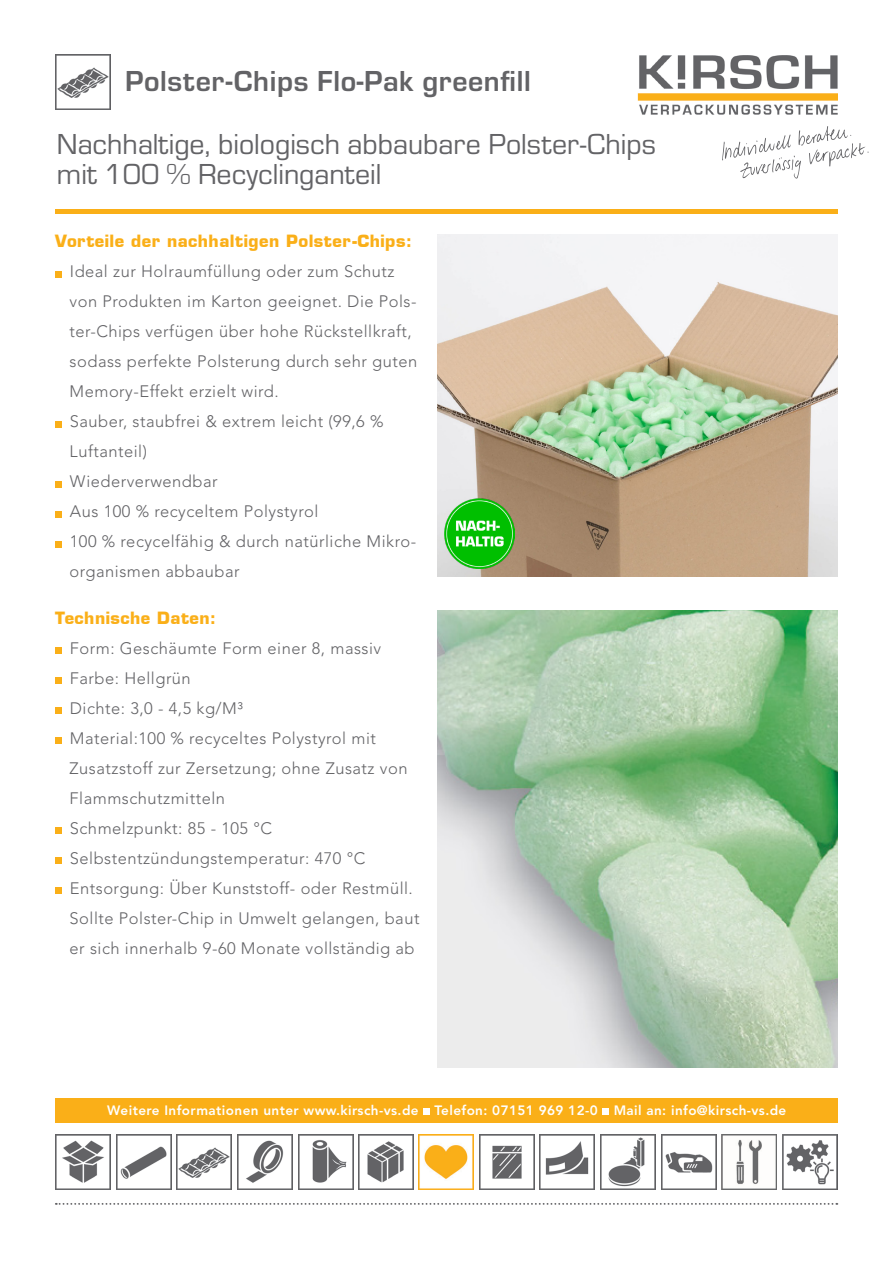
<style>
.page{position:relative;width:893px;height:1263px;background:#fff}
.page>*{position:absolute;margin:0;border:0;box-sizing:border-box;transform-origin:0 0}
.t1{font:30px/30px "Eurostile";color:#636366}
.t2{font:700 30px "Eurostile";letter-spacing:.02em;color:#636366}
.t3{font:300 16.5px/30px "Avenir LT Std";letter-spacing:.03em;color:#636366}
.t4{font:800 13.5px "Avenir LT Std";letter-spacing:.03em;color:#fff}
.s1{font-family:"Eurostile LT";font-weight:700;color:#faaf18}
</style>
<div class="page">
<img style="left:438px;top:234px;width:400px;height:342px">
<div style="left:55px;top:1098px;width:782px;height:25px;background:#faaf18"></div>
<img style="left:418px;top:1135px;width:55px;height:55px">
<img style="left:56px;top:1135px;width:54px;height:55px">
<img style="left:116px;top:1135px;width:55px;height:55px">
<img style="left:177px;top:1135px;width:55px;height:55px">
<img style="left:237px;top:1135px;width:55px;height:55px">
<img style="left:298px;top:1135px;width:55px;height:55px">
<img style="left:359px;top:1135px;width:55px;height:55px">
<img style="left:479px;top:1135px;width:55px;height:55px">
<img style="left:540px;top:1135px;width:55px;height:55px">
<img style="left:601px;top:1135px;width:55px;height:55px">
<img style="left:661px;top:1135px;width:55px;height:55px">
<img style="left:722px;top:1135px;width:55px;height:55px">
<img style="left:782px;top:1135px;width:55px;height:55px">
<div style="left:423px;top:1108px;width:7px;height:7px;background:#fff"></div>
<div style="left:602px;top:1108px;width:7px;height:7px;background:#fff"></div>
<svg style="left:56px;top:1203px;width:781px;height:2px"></svg>
<div style="left:55px;top:271px;width:7px;height:6px;background:#faaf18"></div>
<div style="left:55px;top:421px;width:7px;height:6px;background:#faaf18"></div>
<div style="left:55px;top:481px;width:7px;height:6px;background:#faaf18"></div>
<div style="left:55px;top:511px;width:7px;height:6px;background:#faaf18"></div>
<div style="left:55px;top:541px;width:7px;height:6px;background:#faaf18"></div>
<hr style="left:55px;top:210px;width:783px;height:4px;background:#faaf18">
<svg style="left:722px;top:126px;width:147px;height:53px"></svg>
<img style="left:637px;top:55px;width:201px;height:60px">
<img style="left:444px;top:499px;width:71px;height:70px">
<div style="left:55px;top:647px;width:7px;height:7px;background:#faaf18"></div>
<div style="left:55px;top:677px;width:7px;height:7px;background:#faaf18"></div>
<div style="left:55px;top:707px;width:7px;height:7px;background:#faaf18"></div>
<div style="left:55px;top:737px;width:7px;height:7px;background:#faaf18"></div>
<div style="left:55px;top:827px;width:7px;height:7px;background:#faaf18"></div>
<div style="left:55px;top:857px;width:7px;height:7px;background:#faaf18"></div>
<div style="left:55px;top:887px;width:7px;height:7px;background:#faaf18"></div>
<img style="left:55px;top:55px;width:55px;height:55px">
<img style="left:438px;top:610px;width:400px;height:457px">
<p class="t2" style="left:125px;top:59px;width:407px">Polster-Chips Flo-Pak greenfill</p>
<p class="t1" style="left:57px;top:127px;width:601px">Nachhaltige, biologisch abbaubare Polster-Chips mit 100 % Recyclinganteil</p>
<p class="t3" style="left:70px;top:227px;width:349px;text-indent:-14px"><span class="s1">Vorteile der nachhaltigen Polster-Chips:<br></span>Ideal zur Holraumfüllung oder zum Schutz von Produkten im Karton geeignet. Die Pols&shy;ter-Chips verfügen über hohe Rückstellkraft, sodass perfekte Polsterung durch sehr guten Memory-Effekt erzielt wird.<br>Sauber, staubfrei &amp; extrem leicht (99,6 % Luftanteil)<br>Wiederverwendbar</p>
<p class="t3" style="left:70px;top:497px;width:348px">Aus 100 % recyceltem Polystyrol<br>100 % recycelfähig &amp; durch natürliche Mikro&shy;organismen abbaubar</p>
<p class="t3" style="left:70px;top:603px;width:351px;text-indent:-14px"><span class="s1">Technische Daten:<br></span>Form: Geschäumte Form einer 8, massiv Farbe: Hellgrün<br>Dichte: 3,0 - 4,5 kg/M³<br>Material:100 % recyceltes Polystyrol mit Zusatzstoff zur Zersetzung; ohne Zusatz von Flammschutzmitteln<br>Schmelzpunkt: 85 - 105 °C Selbstentzündungstemperatur: 470 °C Entsorgung: Über Kunststoff- oder Restmüll.<br>Sollte Polster-Chip in Umwelt gelangen, baut er sich innerhalb 9-60 Monate vollständig ab</p>
<p class="t4" style="left:107px;top:1102px;width:681px">Weitere Informationen unter www.kirsch-vs.de Telefon: 07151 969 12-0 Mail an: info@kirsch-vs.de</p>
</div>
